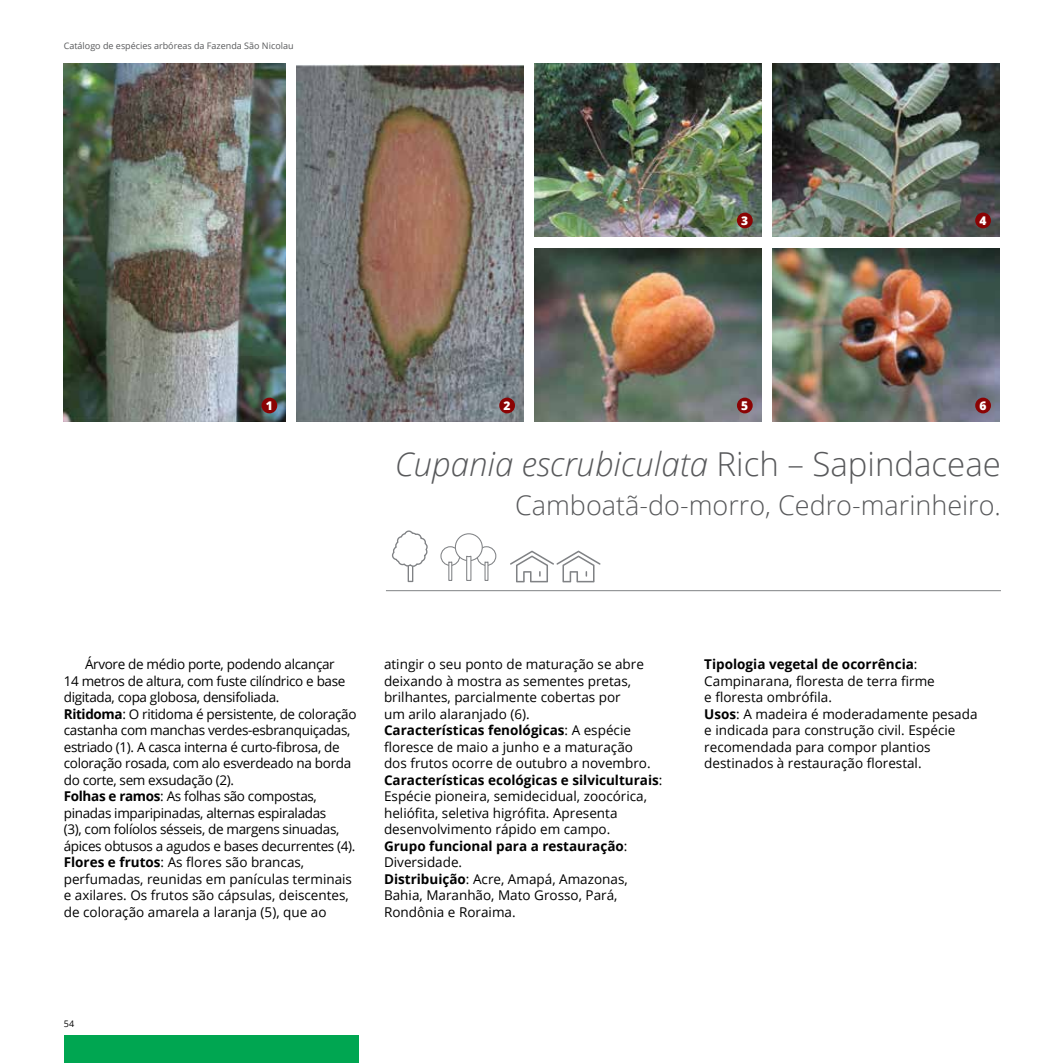
<style>
.page{position:relative;width:1063px;height:1063px;background:#fff}
.page>*{position:absolute;margin:0;border:0;box-sizing:border-box;transform-origin:0 0}
.t1{font:italic 300 33px "Open Sans";color:#58595b}
.t2{font:300 27px "Open Sans";color:#58595b}
.t3{font:13.5px/16.5px "Open Sans";color:#000}
.t4{font:13.5px/16.5px "Open Sans";letter-spacing:-.025em;color:#000}
.t5{font:800 12px "Open Sans";color:#fff}
.t6{font:9px "Open Sans";color:#58595b}
.t7{font:9px "Open Sans";color:#000}
.s1{font-style:normal}
.s2{font-weight:700}
</style>
<div class="page">
<div style="left:64px;top:1035px;width:295px;height:28px;background:#00a651"></div>
<img style="left:64px;top:64px;width:222px;height:358px">
<img style="left:296px;top:64px;width:227px;height:358px">
<img style="left:534px;top:64px;width:227px;height:173px">
<img style="left:534px;top:249px;width:227px;height:173px">
<img style="left:772px;top:64px;width:227px;height:173px">
<img style="left:772px;top:249px;width:227px;height:173px">
<div style="left:975px;top:398px;width:16px;height:15px;background:#8b0304;border-radius:50%"></div>
<div style="left:737px;top:398px;width:16px;height:15px;background:#8b0304;border-radius:50%"></div>
<div style="left:737px;top:213px;width:16px;height:15px;background:#8b0304;border-radius:50%"></div>
<div style="left:499px;top:398px;width:16px;height:15px;background:#8b0304;border-radius:50%"></div>
<div style="left:262px;top:398px;width:15px;height:15px;background:#8b0304;border-radius:50%"></div>
<div style="left:975px;top:213px;width:16px;height:15px;background:#8b0304;border-radius:50%"></div>
<div style="left:440px;top:546px;width:20px;height:20px;border:1px solid #808285;border-radius:50%"></div>
<svg style="left:448px;top:561px;width:5px;height:20px"></svg>
<div style="left:477px;top:546px;width:19px;height:20px;border:1px solid #808285;border-radius:50%"></div>
<svg style="left:484px;top:561px;width:5px;height:20px"></svg>
<div style="left:455px;top:534px;width:27px;height:27px;background:#fff;border-radius:50%"></div>
<div style="left:455px;top:533px;width:28px;height:28px;border:1px solid #808285;border-radius:50%"></div>
<svg style="left:466px;top:555px;width:6px;height:26px"></svg>
<hr style="left:386px;top:590px;width:615px;height:1px;background:#808285">
<div style="left:408px;top:564px;width:5px;height:18px;border:1px solid #808285"></div>
<svg style="left:391px;top:530px;width:37px;height:38px"></svg>
<svg style="left:510px;top:551px;width:91px;height:31px"></svg>
<p class="t6" style="left:64px;top:40px;width:231px">Catálogo de espécies arbóreas da Fazenda São Nicolau</p>
<p class="t5" style="left:266px;top:396px;width:9px">1</p>
<p class="t5" style="left:504px;top:396px;width:9px">2</p>
<p class="t5" style="left:741px;top:211px;width:9px">3</p>
<p class="t5" style="left:980px;top:211px;width:9px">4</p>
<p class="t5" style="left:741px;top:396px;width:9px">5</p>
<p class="t5" style="left:980px;top:396px;width:9px">6</p>
<h1 class="t1" style="left:395px;top:442px;width:608px">Cupania escrubiculata <span class="s1">Rich – Sapindaceae</span></h1>
<h2 class="t2" style="left:515px;top:487px;width:488px">Camboatã-do-morro, Cedro-marinheiro.</h2>
<p class="t4" style="left:64px;top:656px;width:294px;text-indent:21px">Árvore de médio porte, podendo alcançar<br>14 metros de altura, com fuste cilíndrico e base digitada, copa globosa, densifoliada.<br><span class="s2">Ritidoma</span>: O ritidoma é persistente, de coloração castanha com manchas verdes-esbranquiçadas, estriado (1). A casca interna é curto-fibrosa, de coloração rosada, com alo esverdeado na borda do corte, sem exsudação (2).<br><span class="s2">Folhas e ramos</span>: As folhas são compostas, pinadas imparipinadas, alternas espiraladas<br>(3), com folíolos sésseis, de margens sinuadas, ápices obtusos a agudos e bases decurrentes (4).<br><span class="s2">Flores e frutos</span>: As flores são brancas, perfumadas, reunidas em panículas terminais e axilares. Os frutos são cápsulas, deiscentes, de coloração amarela a laranja (5), que ao</p>
<p class="t3" style="left:384px;top:656px;width:280px">atingir o seu ponto de maturação se abre deixando à mostra as sementes pretas, brilhantes, parcialmente cobertas por<br>um arilo alaranjado (6).<br><span class="s2">Características fenológicas</span>: A espécie floresce de maio a junho e a maturação<br>dos frutos ocorre de outubro a novembro.<br><span class="s2">Características ecológicas e silviculturais</span>:<br>Espécie pioneira, semidecidual, zoocórica, heliófita, seletiva higrófita. Apresenta desenvolvimento rápido em campo.<br><span class="s2">Grupo funcional para a restauração</span>:<br>Diversidade.<br><span class="s2">Distribuição</span>: Acre, Amapá, Amazonas, Bahia, Maranhão, Mato Grosso, Pará, Rondônia e Roraima.</p>
<p class="t3" style="left:704px;top:656px;width:275px"><span class="s2">Tipologia vegetal de ocorrência</span>:<br>Campinarana, floresta de terra firme<br>e floresta ombrófila.<br><span class="s2">Usos</span>: A madeira é moderadamente pesada e indicada para construção civil. Espécie recomendada para compor plantios destinados à restauração florestal.</p>
<p class="t7" style="left:64px;top:1017px;width:12px">54</p>
</div>
